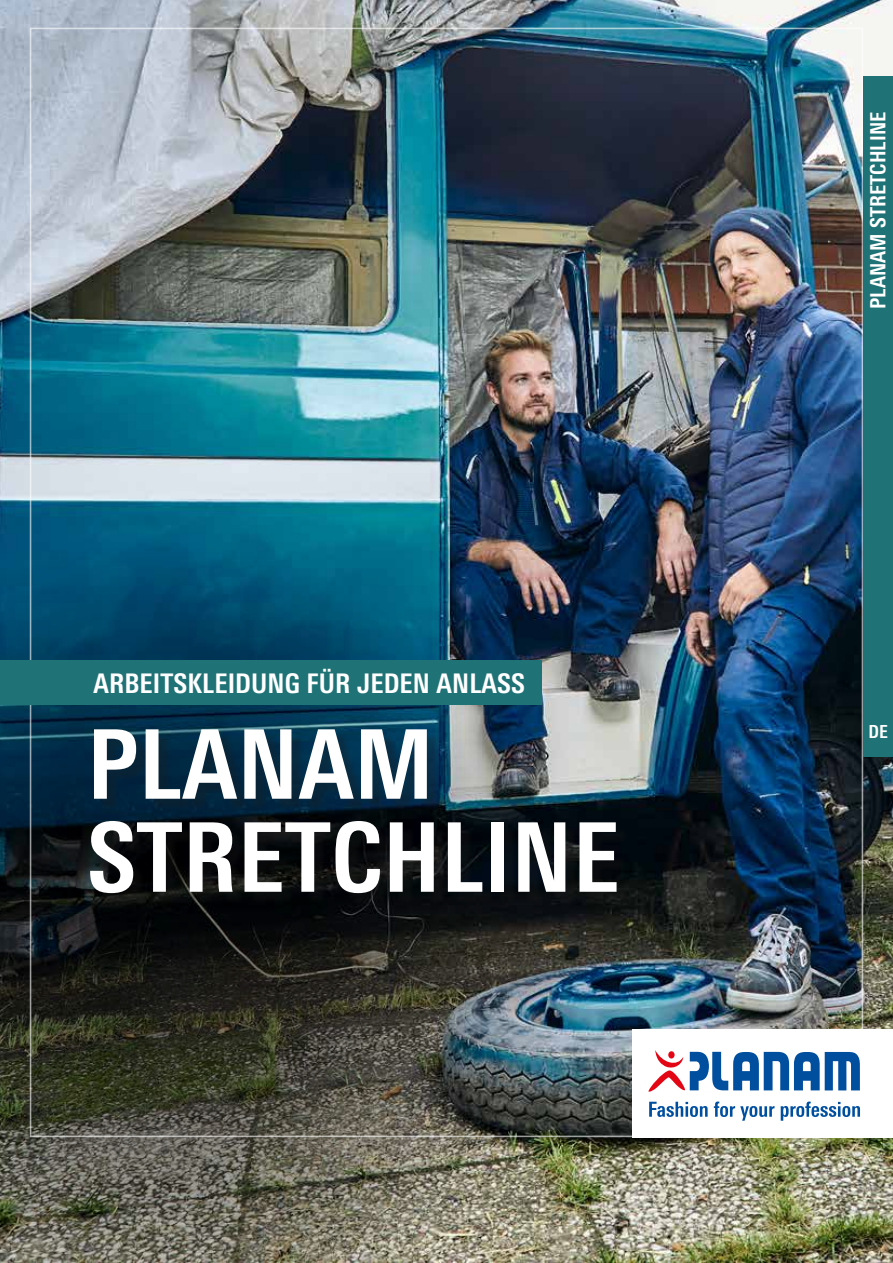
<style>
.page{position:relative;width:893px;height:1263px;background:#fff}
.page>*{position:absolute;margin:0;border:0;box-sizing:border-box;transform-origin:0 0}
.t1{font:700 condensed 96px/93px "Univers Next Pro";letter-spacing:.005em;color:#fff}
.t2{font:700 condensed 27px "Univers Next Pro";letter-spacing:.005em;color:#fff}
.t3{font:700 condensed 21px "Univers Next Pro";letter-spacing:.005em;color:#fff}
.t4{font:700 condensed 18px "Univers Next Pro";color:#fff}
</style>
<div class="page">
<img style="left:0;top:0;width:893px;height:1263px">
<img style="left:0;top:541px;width:567px;height:722px">
<div style="left:863px;top:77px;width:30px;height:680px;background:#1f7275"></div>
<div style="left:632px;top:1029px;width:261px;height:108px;background:#fff"></div>
<svg style="left:648px;top:1050px;width:212px;height:42px"></svg>
<svg style="left:649px;top:1101px;width:211px;height:20px"></svg>
<div style="left:94px;top:732px;width:535px;height:174px;background:#1d1d1b;opacity:.3"></div>
<div style="left:0;top:660px;width:541px;height:45px;background:#1f7275"></div>
<p class="t2" style="left:94px;top:667px;width:433px">ARBEITSKLEIDUNG FÜR JEDEN ANLASS</p>
<h1 class="t1" style="left:87px;top:717px;width:534px">PLANAM<br>STRETCHLINE</h1>
<p class="t3" style="left:865px;top:309px;width:199px;rotate:-90deg">PLANAM STRETCHLINE</p>
<p class="t4" style="left:868px;top:721px;width:21px">DE</p>
</div>
